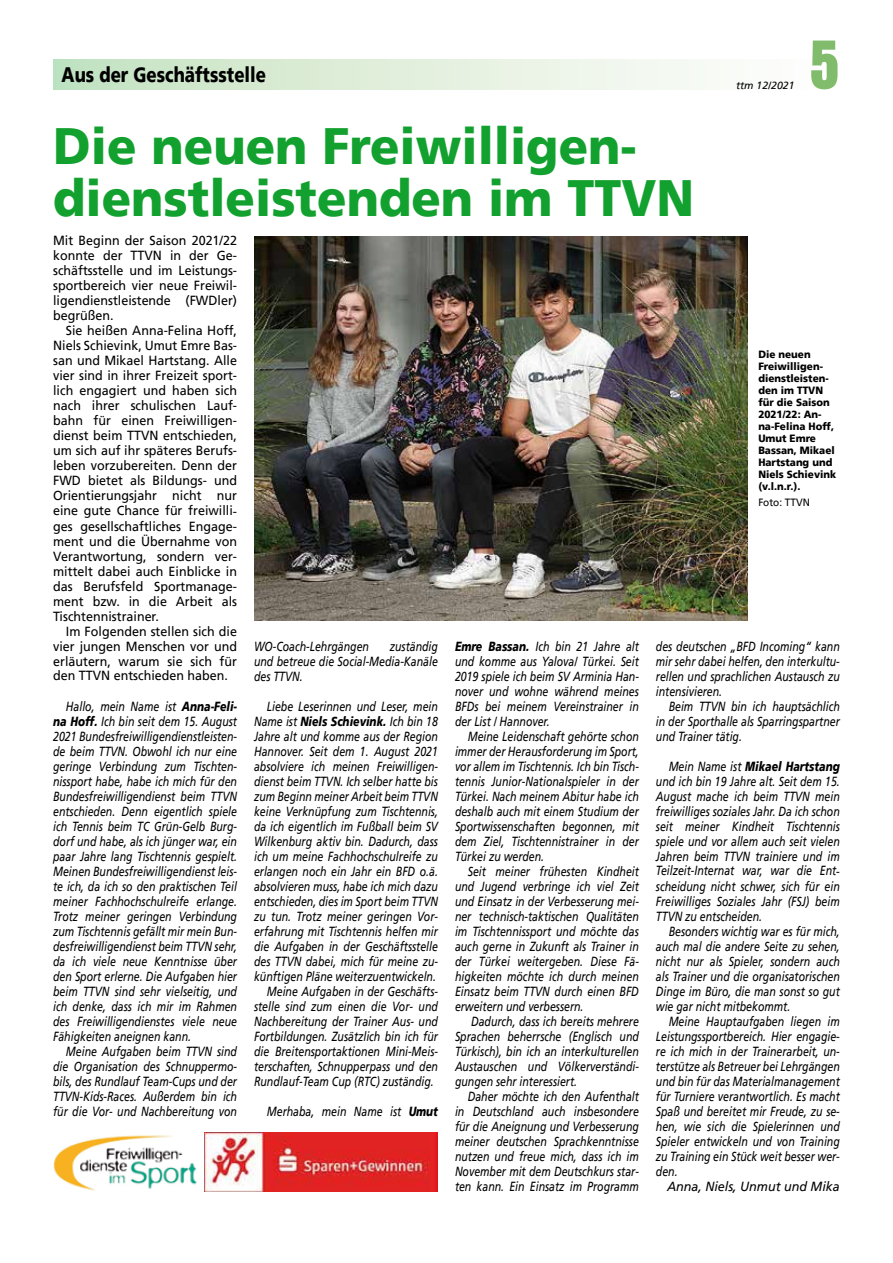
<style>
.page{position:relative;width:893px;height:1263px;background:#fff}
.page>*{position:absolute;margin:0;border:0;box-sizing:border-box;transform-origin:0 0}
.t1{font:700 condensed 72px "Aurora BT";color:#80bc6c}
.t2{font:900 51px/52.5px "Frutiger";color:#12a12e;scale:.95 1}
.t3{font:900 21px "Frutiger";color:#000;scale:.8 1}
.t4{font:italic 13.2px/15px "Frutiger";color:#000;text-align:justify;scale:.8 1}
.t5{font:13.2px/15px "Frutiger";color:#000;text-align:justify;scale:.95 1}
.t6{font:italic 13.2px "Frutiger";color:#000;scale:.95 1}
.t7{font:900 10.5px/12px "Frutiger";color:#000;scale:.95 1}
.t8{font:italic 10.5px "Frutiger";color:#000}
.t9{font:10.5px "Frutiger";color:#000;scale:.95 1}
.s1{font-weight:900}
</style>
<div class="page">
<div style="left:53px;top:60px;width:787px;height:29px;background:linear-gradient(to right,#c4e2c0,#fff)"></div>
<img style="left:254px;top:236px;width:494px;height:384px">
<img style="left:53px;top:1135px;width:144px;height:56px">
<img style="left:205px;top:1133px;width:233px;height:58px">
<h3 class="t3" style="left:62px;top:62px;width:257px">Aus der Geschäftsstelle</h3>
<p class="t8" style="left:736px;top:79px;width:60px">ttm 12/2021</p>
<h1 class="t1" style="left:809px;top:23px;width:32px">5</h1>
<h2 class="t2" style="left:53px;top:119px;width:676px">Die neuen Freiwilligen&shy;dienstleistenden im TTVN</h2>
<p class="t5" style="left:53px;top:233px;width:195px">Mit Beginn der Saison 2021/22 konnte der TTVN in der Ge&shy;schäftsstelle und im Leistungs&shy;sportbereich vier neue Freiwil&shy;ligendienstleistende (FWDler) begrüßen.</p>
<p class="t5" style="left:53px;top:323px;width:195px;text-indent:13px">Sie heißen Anna-Felina Hoff, Niels Schievink, U mut Emre Bas&shy;san und Mikael Hartstang. Alle vier sind in ihrer Freizeit sport&shy;lich engagiert und haben sich nach ihrer schulischen Lauf&shy;bahn für einen Freiwilligen&shy;dienst beim TTVN entschieden, um sich auf ihr späteres Berufs&shy;leben vorzubereiten. Denn der FWD bietet als Bildungs- und Orientierungsjahr nicht nur eine gute Chance für freiwilli&shy;ges gesellschaftliches Engage&shy;ment und die Übernahme von Verantwortung, sondern ver&shy;mittelt dabei auch Einblicke in das Berufsfeld Sportmanage&shy;ment bzw. in die Arbeit als Tischtennistrainer.</p>
<p class="t5" style="left:53px;top:623px;width:195px;text-indent:13px">Im Folgenden stellen sich die vier jungen Menschen vor und erläutern, warum sie sich für den TTVN entschieden haben.</p>
<p class="t4" style="left:53px;top:698px;width:231px;text-indent:13px">Hallo, mein Name ist <span class="s1">Anna-Feli&shy;na Hoff.</span> Ich bin seit dem 15. August 2021 Bundesfreiwilligendienstleisten&shy;de beim TTVN. Obwohl ich nur eine geringe Verbindung zum Tischten&shy;nissport habe, habe ich mich für den Bundesfreiwilligendienst beim TTVN entschieden. Denn eigentlich spiele ich Tennis beim TC Grün-Gelb Burg&shy;dorf und habe, als ich jünger war, ein paar Jahre lang Tischtennis gespielt.<br>Meinen Bundesfreiwilligendienst leis&shy;te ich, da ich so den praktischen Teil meiner Fachhochschulreife erlange.<br>Trotz meiner geringen Verbindung zum Tischtennis gefällt mir mein Bun&shy;desfreiwilligendienst beim TTVN sehr, da ich viele neue Kenntnisse über den Sport erlerne. Die Aufgaben hier beim TTVN sind sehr vielseitig, und ich denke, dass ich mir im Rahmen des Freiwilligendienstes viele neue Fähigkeiten aneignen kann.</p>
<p class="t4" style="left:53px;top:1043px;width:231px;text-indent:13px">Meine Aufgaben beim TTVN sind die Organisation des Schnuppermo&shy;bils, des Rundlauf Team-Cups und der TTVN-Kids-Races. Außerdem bin ich für die Vor- und Nachbereitung von</p>
<p class="t7" style="left:758px;top:348px;width:83px">Die neuen<br>Freiwilligen&shy;dienstleisten&shy;den im TTVN für die Saison<br>2021/22: An&shy;na-Felina Hoff,<br>Umut Emre<br>Bassan, Mikael<br>Hartstang und<br>Niels Schievink (v.l.n.r.).</p>
<p class="t9" style="left:758px;top:496px;width:56px">Foto: TTVN</p>
<p class="t4" style="left:254px;top:638px;width:231px;text-indent:136px">zuständig und betreue die Social-Media-Kanäle des TTVN.</p>
<p class="t4" style="left:267px;top:698px;width:215px">Liebe Leserinnen und Leser, mein</p>
<p class="t4" style="left:254px;top:713px;width:231px">Name ist <span class="s1">Niels Schievink.</span> Ich bin 18</p>
<p class="t4" style="left:254px;top:728px;width:231px">Jahre alt und komme aus der Region</p>
<p class="t4" style="left:254px;top:743px;width:231px">Hannover. Seit dem 1. August 2021</p>
<p class="t4" style="left:254px;top:758px;width:231px">absolviere ich meinen Freiwilligen-</p>
<p class="t4" style="left:254px;top:773px;width:231px">dienst beim TTVN. Ich selber hatte bis</p>
<p class="t4" style="left:254px;top:788px;width:231px">zum Beginn meiner Arbeit beim TTVN</p>
<p class="t4" style="left:254px;top:803px;width:231px">keine Verknüpfung zum Tischtennis,</p>
<p class="t4" style="left:254px;top:818px;width:231px">da ich eigentlich im Fußball beim SV</p>
<p class="t4" style="left:254px;top:833px;width:231px">Wilkenburg aktiv bin. Dadurch, dass</p>
<p class="t4" style="left:254px;top:848px;width:231px">ich um meine Fachhochschulreife zu</p>
<p class="t4" style="left:254px;top:863px;width:231px">erlangen noch ein Jahr ein BFD o.ä.</p>
<p class="t4" style="left:254px;top:878px;width:231px">absolvieren muss, habe ich mich dazu</p>
<p class="t4" style="left:254px;top:893px;width:231px">entschieden, dies im Sport beim TTVN</p>
<p class="t4" style="left:254px;top:908px;width:231px">zu tun. Trotz meiner geringen Vor-</p>
<p class="t4" style="left:254px;top:923px;width:231px">erfahrung mit Tischtennis helfen mir</p>
<p class="t4" style="left:254px;top:938px;width:231px">die Aufgaben in der Geschäftsstelle</p>
<p class="t4" style="left:254px;top:953px;width:231px">des TTVN dabei, mich für meine zu-</p>
<p class="t4" style="left:254px;top:968px;width:229px">künftigen Pläne weiterzuentwickeln.</p>
<p class="t4" style="left:267px;top:983px;width:215px">Meine Aufgaben in der Geschäfts-</p>
<p class="t4" style="left:254px;top:998px;width:231px">stelle sind zum einen die Vor- und</p>
<p class="t4" style="left:254px;top:1013px;width:231px">Nachbereitung der Trainer Aus- und</p>
<p class="t4" style="left:254px;top:1028px;width:231px">Fortbildungen. Zusätzlich bin ich für</p>
<p class="t4" style="left:254px;top:1043px;width:231px">die Breitensportaktionen Mini-Meis-</p>
<p class="t4" style="left:254px;top:1058px;width:231px">terschaften, Schnupperpass und den</p>
<p class="t4" style="left:254px;top:1073px;width:226px">Rundlauf-Team Cup (RTC) zuständig.</p>
<p class="t4" style="left:267px;top:1103px;width:215px">Merhaba, mein Name ist <span class="s1">Umut</span></p>
<p class="t4" style="left:254px;top:638px;width:145px">WO-Coach-Lehrgängen</p>
<p class="t4" style="left:656px;top:638px;width:231px">des deutschen „BFD Incoming“ kann mir sehr dabei helfen, den interkultu&shy;rellen und sprachlichen Austausch zu intensivieren.</p>
<p class="t4" style="left:656px;top:698px;width:231px;text-indent:13px">Beim TTVN bin ich hauptsächlich in der Sporthalle als Sparringspartner und Trainer tätig.</p>
<p class="t4" style="left:656px;top:758px;width:231px;text-indent:13px">Mein Name ist <span class="s1">Mikael Hartstang </span>und ich bin 19 Jahre alt. Seit dem 15.<br>August mache ich beim TTVN mein freiwilliges soziales Jahr. Da ich schon seit meiner Kindheit Tischtennis spiele und vor allem auch seit vielen Jahren beim TTVN trainiere und im Teilzeit-Internat war, war die Ent&shy;scheidung nicht schwer, sich für ein Freiwilliges Soziales Jahr (FSJ) beim TTVN zu entscheiden.</p>
<p class="t4" style="left:656px;top:923px;width:231px;text-indent:13px">Besonders wichtig war es für mich, auch mal die andere Seite zu sehen, nicht nur als Spieler, sondern auch als Trainer und die organisatorischen Dinge im Büro, die man sonst so gut wie gar nicht mitbekommt.</p>
<p class="t4" style="left:656px;top:1013px;width:231px;text-indent:13px">Meine Hauptaufgaben liegen im Leistungssportbereich. Hier engagie&shy;re ich mich in der Trainerarbeit, un&shy;terstütze als Betreuer bei Lehrgängen und bin für das Materialmanagement für Turniere verantwortlich. Es macht Spaß und bereitet mir Freude, zu se&shy;hen, wie sich die Spielerinnen und Spieler entwickeln und von Training zu Training ein Stück weit besser wer&shy;den.</p>
<p class="t6" style="left:667px;top:1178px;width:183px">Anna, Niels, Unmut und Mika</p>
<p class="t4" style="left:455px;top:638px;width:231px"><span class="s1">Emre Bassan.</span> Ich bin 21 Jahre alt und komme aus Yalova/ Türkei. Seit 2019 spiele ich beim SV Arminia Han&shy;nover und wohne während meines BFDs bei meinem Vereinstrainer in der List / Hannover.</p>
<p class="t4" style="left:455px;top:728px;width:231px;text-indent:13px">Meine Leidenschaft gehörte schon immer der Herausforderung im Sport, vor allem im Tischtennis. Ich bin Tisch&shy;tennis Junior-Nationalspieler in der Türkei. Nach meinem Abitur habe ich deshalb auch mit einem Studium der Sportwissenschaften begonnen, mit dem Ziel, Tischtennistrainer in der Türkei zu werden.</p>
<p class="t4" style="left:455px;top:863px;width:231px;text-indent:13px">Seit meiner frühesten Kindheit und Jugend verbringe ich viel Zeit und Einsatz in der Verbesserung mei&shy;ner technisch-taktischen Qualitäten im Tischtennissport und möchte das auch gerne in Zukunft als Trainer in der Türkei weitergeben. Diese Fä&shy;higkeiten möchte ich durch meinen Einsatz beim TTVN durch einen BFD erweitern und verbessern.</p>
<p class="t4" style="left:455px;top:1013px;width:231px;text-indent:16px">Dadurch, dass ich bereits mehrere Sprachen beherrsche (Englisch und Türkisch), bin ich an interkulturellen Austauschen und Völkerverständi&shy;gungen sehr interessiert.</p>
<p class="t4" style="left:455px;top:1088px;width:231px;text-indent:13px">Daher möchte ich den Aufenthalt in Deutschland auch insbesondere für die Aneignung und Verbesserung meiner deutschen Sprachkenntnisse nutzen und freue mich, dass ich im November mit dem Deutschkurs star&shy;ten kann. Ein Einsatz im Programm</p>
</div>
